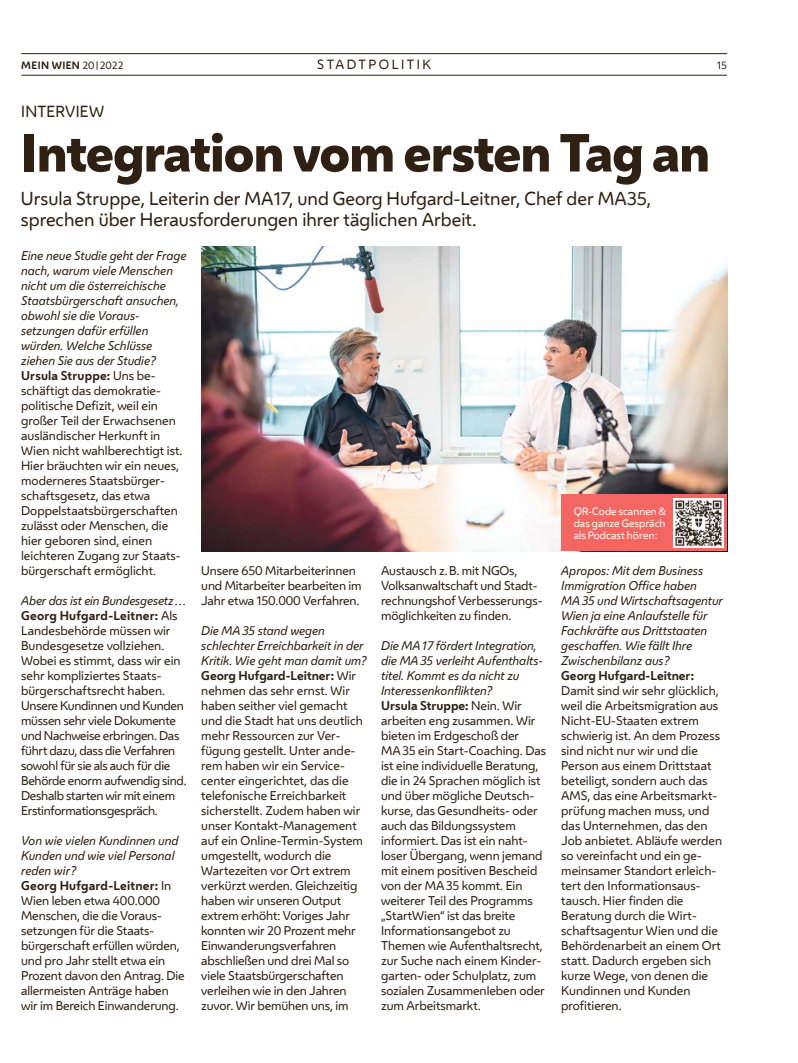
<style>
.page{position:relative;width:798px;height:1063px;background:#fff}
.page>*{position:absolute;margin:0;border:0;box-sizing:border-box;transform-origin:0 0}
.HL_Header_36pt{font:800 50px "Wiener Melange";letter-spacing:-.025em;color:#2e2113}
.HL_Header_45pt{font:17.5px/21px "Wiener Melange";color:#2e2113}
.HL_Vorzeile_12pt{font:15px "Wiener Melange";letter-spacing:.015em;color:#2e2113}
.t1{font:12.5px "Wiener Melange";color:#2e2113}
.FT_FT{font:11.88px/15px "Wiener Melange";letter-spacing:-.005em;color:#2e2113}
.FT_FT-2{font:11.88px/15px "Wiener Melange";letter-spacing:-.025em;color:#2e2113}
.FT_Interview_Frage{font:italic 11.88px/15px "Wiener Melange";color:#2e2113}
.FT_FT-3{font:italic 11.88px/15px "Wiener Melange";color:#2e2113}
.FT_Bildunterschrift{font:10px/12px "Wiener Melange";letter-spacing:.005em;color:#fff;text-align:justify}
.t2{font:700 10px "Wiener Melange";letter-spacing:.035em;color:#2e2113}
.t3{font:10px "Wiener Melange";color:#2e2113}
.s1{font-weight:400}
.s2{font-weight:400;font-size:7.5px}
.s3{font-weight:700}
</style>
<div class="page">
<hr style="left:21px;top:75px;width:705px;height:1px;background:#2e2113">
<hr style="left:21px;top:53px;width:705px;height:1px;background:#2e2113">
<img style="left:201px;top:246px;width:525px;height:305px">
<div style="left:561px;top:495px;width:165px;height:56px;background:#f46661"></div>
<img style="left:673px;top:498px;width:50px;height:50px">
<svg style="left:694px;top:519px;width:8px;height:8px"></svg>
<p class="t2" style="left:21px;top:57px;width:104px">MEIN WIEN <span class="s1">20</span><span class="s2">|</span><span class="s1">2022</span></p>
<p class="t1" style="left:317px;top:55px;width:20px">Stadtpolitik</p>
<p class="t3" style="left:716px;top:58px;width:12px">15</p>
<p class="HL_Vorzeile_12pt" style="left:21px;top:99px;width:84px">INTERVIEW</p>
<h1 class="HL_Header_36pt" style="left:21px;top:118px;width:690px">Integration vom ersten Tag an</h1>
<h1 class="HL_Header_45pt" style="left:21px;top:187px;width:631px">Ursula Struppe, Leiterin der MA17, und Georg Hufgard-Leitner, Chef der MA35, sprechen über Herausforderungen ihrer täglichen Arbeit.</h1>
<p class="FT_Interview_Frage" style="left:21px;top:248px;width:167px">Eine neue Studie geht der Frage nach, warum viele Menschen nicht um die österreichische<br>Staatsbürgerschaft ansuchen, obwohl sie die Voraus&shy;setzungen dafür erfüllen würden. Welche Schlüsse ziehen Sie aus der Studie?</p>
<p class="FT_FT" style="left:21px;top:367px;width:163px"><span class="s3">Ursula Struppe:</span> Uns be&shy;schäftigt das demokratie&shy;politische Defizit, weil ein großer Teil der Erwachsenen ausländischer Herkunft in<br>Wien nicht wahlberechtigt ist.<br>Hier bräuchten wir ein neues, moderneres Staatsbürger&shy;schaftsgesetz, das etwa<br>Doppelstaatsbürgerschaften zulässt oder Menschen, die hier geboren sind, einen leichteren Zugang zur Staats&shy;bürgerschaft ermöglicht.</p>
<p class="FT_Interview_Frage" style="left:21px;top:593px;width:167px">Aber das ist ein Bundesgesetz…</p>
<p class="FT_FT-2" style="left:21px;top:607px;width:167px"><span class="s3">Georg Hufgard-Leitner:</span> Als<br>Landesbehörde müssen wir<br>Bundesgesetze vollziehen.<br>Wobei es stimmt, dass wir ein sehr kompliziertes Staats&shy;bürgerschaftsrecht haben.<br>Unsere Kundinnen und Kunden müssen sehr viele Dokumente und Nachweise erbringen. Das führt dazu, dass die Verfahren sowohl für sie als auch für die<br>Behörde enorm aufwendig sind.<br>Deshalb starten wir mit einem<br>Erstinformationsgespräch.</p>
<p class="FT_FT-3" style="left:21px;top:833px;width:159px">Von wie vielen Kundinnen und<br>Kunden und wie viel Personal reden wir?</p>
<p class="FT_FT" style="left:21px;top:877px;width:165px"><span class="s3">Georg Hufgard-Leitner:</span> In<br>Wien leben etwa 400.000<br>Menschen, die die Voraus&shy;setzungen für die Staats&shy;bürgerschaft erfüllen würden, und pro Jahr stellt etwa ein<br>Prozent davon den Antrag. Die allermeisten Anträge haben wir im Bereich Einwanderung.</p>
<p class="FT_FT" style="left:201px;top:562px;width:162px">Unsere 650 Mitarbeiterinnen und Mitarbeiter bearbeiten im<br>Jahr etwa 150.000 Verfahren.</p>
<p class="FT_FT-3" style="left:201px;top:623px;width:167px">Die MA35 stand wegen schlechter Erreichbarkeit in der<br>Kritik. Wie geht man damit um?</p>
<p class="FT_FT" style="left:201px;top:667px;width:163px"><span class="s3">Georg Hufgard-Leitner:</span> Wir nehmen das sehr ernst. Wir haben seither viel gemacht und die Stadt hat uns deutlich mehr Ressourcen zur Ver&shy;fügung gestellt. Unter ande&shy;rem haben wir ein Service&shy;center eingerichtet, das die telefonische Erreichbarkeit sicherstellt. Zudem haben wir unser Kontakt-Management auf ein Online-Termin-System umgestellt, wodurch die<br>Wartezeiten vor Ort extrem verkürzt werden. Gleichzeitig haben wir unseren Output extrem erhöht: Voriges Jahr konnten wir 20 Prozent mehr<br>Einwanderungsverfahren abschließen und drei Mal so viele Staatsbürgerschaften verleihen wie in den Jahren zuvor. Wir bemühen uns, im</p>
<p class="FT_FT" style="left:381px;top:562px;width:163px">Austausch z.B. mit NGOs,<br>Volksanwaltschaft und Stadt&shy;rechnungshof Verbesserungs&shy;möglichkeiten zu finden.</p>
<p class="FT_Interview_Frage" style="left:381px;top:638px;width:163px">Die MA17 fördert Integration, die MA35 verleiht Aufenthalts&shy;titel. Kommt es da nicht zu<br>Interessenkonflikten?</p>
<p class="FT_FT" style="left:381px;top:697px;width:166px"><span class="s3">Ursula Struppe:</span> Nein. Wir arbeiten eng zusammen. Wir bieten im Erdgeschoß der<br>MA35 ein Start-Coaching. Das ist eine individuelle Beratung, die in 24 Sprachen möglich ist und über mögliche Deutsch&shy;kurse, das Gesundheits- oder auch das Bildungssystem informiert. Das ist ein naht&shy;loser Übergang, wenn jemand mit einem positiven Bescheid von der MA35 kommt. Ein weiterer Teil des Programms „StartWien“ ist das breite<br>Informationsangebot zu<br>Themen wie Aufenthaltsrecht, zur Suche nach einem Kinder&shy;garten- oder Schulplatz, zum sozialen Zusammenleben oder zum Arbeitsmarkt.</p>
<p class="FT_Bildunterschrift" style="left:573px;top:505px;width:94px">QR-Code scannen &amp; das ganze Gespräch als Podcast hören:</p>
<p class="FT_FT-3" style="left:561px;top:563px;width:163px">Apropos: Mit dem Business<br>Immigration Office haben<br>MA35 und Wirtschaftsagentur<br>Wien ja eine Anlaufstelle für<br>Fachkräfte aus Drittstaaten geschaffen. Wie fällt Ihre<br>Zwischenbilanz aus?</p>
<p class="FT_FT" style="left:561px;top:667px;width:162px"><span class="s3">Georg Hufgard-Leitner:<br></span>Damit sind wir sehr glücklich, weil die Arbeitsmigration aus<br>Nicht-EU-Staaten extrem schwierig ist. An dem Prozess sind nicht nur wir und die<br>Person aus einem Drittstaat beteiligt, sondern auch das<br>AMS, das eine Arbeitsmarkt&shy;prüfung machen muss, und das Unternehmen, das den<br>Job anbietet. Abläufe werden so vereinfacht und ein ge&shy;meinsamer Standort erleich&shy;tert den Informationsaus&shy;tausch. Hier finden die<br>Beratung durch die Wirt&shy;schaftsagentur Wien und die<br>Behördenarbeit an einem Ort statt. Dadurch ergeben sich kurze Wege, von denen die<br>Kundinnen und Kunden profitieren.</p>
</div>
